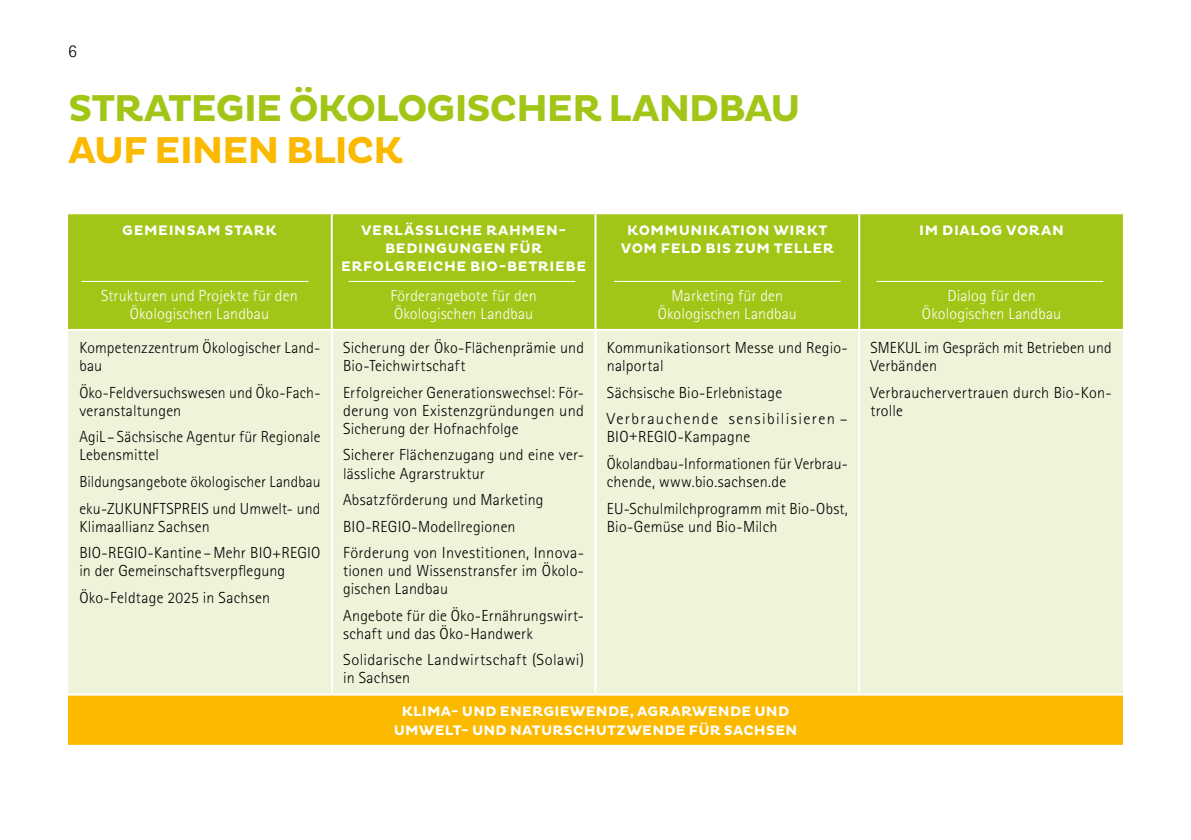
<style>
.page{position:relative;width:1191px;height:840px;background:#fff}
.page>*{position:absolute;margin:0;border:0;box-sizing:border-box;transform-origin:0 0}
.t1{font:700 38px/42px "Pluto";letter-spacing:-.04em;color:#a2c617}
.t2{font:300 18px "Rotis Sans Serif Pro";color:#000}
.p_liste_Grafik{font:300 16px/18px "Rotis Sans Serif Pro";letter-spacing:.01em;color:#000}
.p_fließttext{font:300 16px/18px "Rotis Sans Serif Pro";letter-spacing:.01em;color:#fff;text-align:center}
.p_liste_Grafik-2{font:300 16px/18px "Rotis Sans Serif Pro";letter-spacing:.08em;color:#000}
.p_fließttext-2{font:700 14px/18px "Pluto";letter-spacing:.04em;color:#fff;text-align:center}
.p_fließttext-3{font:700 14px/18px "Pluto";letter-spacing:.015em;color:#fff;text-align:center}
.s1{color:#fbba00}
</style>
<div class="page">
<div style="left:68px;top:214px;width:1055px;height:115px;background:#a2c617"></div>
<div style="left:68px;top:331px;width:1055px;height:362px;background:#eef4da"></div>
<div style="left:68px;top:694px;width:1055px;height:51px;background:#fbba00"></div>
<hr style="left:331px;top:214px;width:2px;height:115px;background:#fff">
<hr style="left:594px;top:214px;width:2px;height:115px;background:#fff">
<hr style="left:331px;top:331px;width:2px;height:362px;background:#fff">
<hr style="left:594px;top:331px;width:2px;height:362px;background:#fff">
<hr style="left:68px;top:693px;width:264px;height:2px;background:#fff">
<hr style="left:332px;top:693px;width:263px;height:2px;background:#fff">
<hr style="left:595px;top:693px;width:264px;height:2px;background:#fff">
<hr style="left:859px;top:693px;width:264px;height:2px;background:#fff">
<hr style="left:68px;top:744px;width:264px;height:2px;background:#fff">
<hr style="left:332px;top:744px;width:263px;height:2px;background:#fff">
<hr style="left:595px;top:744px;width:264px;height:2px;background:#fff">
<hr style="left:859px;top:744px;width:264px;height:2px;background:#fff">
<hr style="left:858px;top:214px;width:2px;height:116px;background:#fff">
<hr style="left:858px;top:330px;width:2px;height:363px;background:#fff">
<hr style="left:82px;top:281px;width:226px;height:1px;background:#fff">
<hr style="left:348px;top:281px;width:227px;height:1px;background:#fff">
<hr style="left:614px;top:281px;width:226px;height:1px;background:#fff">
<hr style="left:876px;top:281px;width:227px;height:1px;background:#fff">
<p class="t2" style="left:68px;top:40px;width:10px">6</p>
<h1 class="t1" style="left:68px;top:88px;width:734px">STRATEGIE ÖKOLOGISCHER LANDBAU<br><span class="s1">AUF EINEN BLICK</span></h1>
<p class="p_fließttext-2" style="left:122px;top:222px;width:156px">GEMEINSAM STARK</p>
<p class="p_fließttext" style="left:101px;top:286px;width:198px">Strukturen und Projekte für den<br>Ökologischen Landbau</p>
<p class="p_fließttext-2" style="left:341px;top:222px;width:247px">VERLÄSSLICHE RAHMEN-<br>BEDINGUNGEN FÜR<br>ERFOLGREICHE BIO-BETRIEBE</p>
<p class="p_fließttext" style="left:390px;top:286px;width:148px;text-align:left">Förderangebote für den<br>Ökologischen Landbau</p>
<p class="p_fließttext-2" style="left:621px;top:222px;width:214px">KOMMUNIKATION WIRKT<br>VOM FELD BIS ZUM TELLER</p>
<p class="p_fließttext" style="left:657px;top:286px;width:141px">Marketing für den<br>Ökologischen Landbau</p>
<p class="p_fließttext-2" style="left:919px;top:222px;width:146px">IM DIALOG VORAN</p>
<p class="p_fließttext" style="left:922px;top:286px;width:141px">Dialog für den<br>Ökologischen Landbau</p>
<p class="p_liste_Grafik" style="left:79px;top:339px;width:242px">Kompetenzzentrum Ökologischer Land&shy;bau</p>
<p class="p_liste_Grafik" style="left:79px;top:383px;width:242px">Öko-Feldversuchswesen und Öko-Fach&shy;veranstaltungen</p>
<p class="p_liste_Grafik" style="left:79px;top:428px;width:242px">AgiL – Sächsische Agentur für Regionale<br>Lebensmittel</p>
<p class="p_liste_Grafik" style="left:79px;top:472px;width:243px">Bildungsangebote ökologischer Landbau</p>
<p class="p_liste_Grafik" style="left:79px;top:499px;width:242px">eku-ZUKUNFTSPREIS und Umwelt- und<br>Klimaallianz Sachsen</p>
<p class="p_liste_Grafik" style="left:79px;top:543px;width:242px">BIO-REGIO-Kantine –Mehr BIO+REGIO in der Gemeinschaftsverpflegung</p>
<p class="p_liste_Grafik" style="left:79px;top:588px;width:192px">Öko-Feldtage 2025 in Sachsen</p>
<p class="p_liste_Grafik" style="left:343px;top:339px;width:242px">Sicherung der Öko-Flächenprämie und<br>Bio-Teichwirtschaft</p>
<p class="p_liste_Grafik" style="left:343px;top:383px;width:242px;text-align:justify">Erfolgreicher Generationswechsel: För&shy;derung von Existenzgründungen und Sicherung der Hofnachfolge</p>
<p class="p_liste_Grafik" style="left:343px;top:446px;width:242px">Sicherer Flächenzugang und eine ver&shy;lässliche Agrarstruktur</p>
<p class="p_liste_Grafik" style="left:343px;top:490px;width:202px">Absatzförderung und Marketing</p>
<p class="p_liste_Grafik" style="left:343px;top:517px;width:174px">BIO-REGIO-Modellregionen</p>
<p class="p_liste_Grafik" style="left:343px;top:543px;width:242px;text-align:justify">Förderung von Investitionen, Innova&shy;tionen und Wissenstransfer im Ökolo&shy;gischen Landbau</p>
<p class="p_liste_Grafik" style="left:343px;top:606px;width:242px">Angebote für die Öko-Ernährungswirt&shy;schaft und das Öko-Handwerk</p>
<p class="p_liste_Grafik" style="left:343px;top:650px;width:242px">Solidarische Landwirtschaft (Solawi) in Sachsen</p>
<p class="p_liste_Grafik" style="left:607px;top:339px;width:242px">Kommunikationsort Messe und Regio&shy;nalportal</p>
<p class="p_liste_Grafik" style="left:607px;top:383px;width:177px">Sächsische Bio-Erlebnistage</p>
<p class="p_liste_Grafik-2" style="left:607px;top:410px;width:242px">Verbrauchende sensibilisieren –<br>BIO+REGIO-Kampagne</p>
<p class="p_liste_Grafik" style="left:607px;top:454px;width:242px">Ökolandbau-Informationen für Verbrau&shy;chende, www.bio.sachsen.de</p>
<p class="p_liste_Grafik" style="left:607px;top:499px;width:242px">EU-Schulmilchprogramm mit Bio-Obst,<br>Bio-Gemüse und Bio-Milch</p>
<p class="p_liste_Grafik" style="left:870px;top:339px;width:243px">SMEKUL im Gespräch mit Betrieben und<br>Verbänden</p>
<p class="p_liste_Grafik" style="left:870px;top:383px;width:242px">Verbrauchervertrauen durch Bio-Kon&shy;trolle</p>
<p class="p_fließttext-3" style="left:394px;top:702px;width:405px">KLIMA- UND ENERGIEWENDE, AGRARWENDE UND<br>UMWELT- UND NATURSCHUTZWENDE FÜR SACHSEN</p>
</div>
